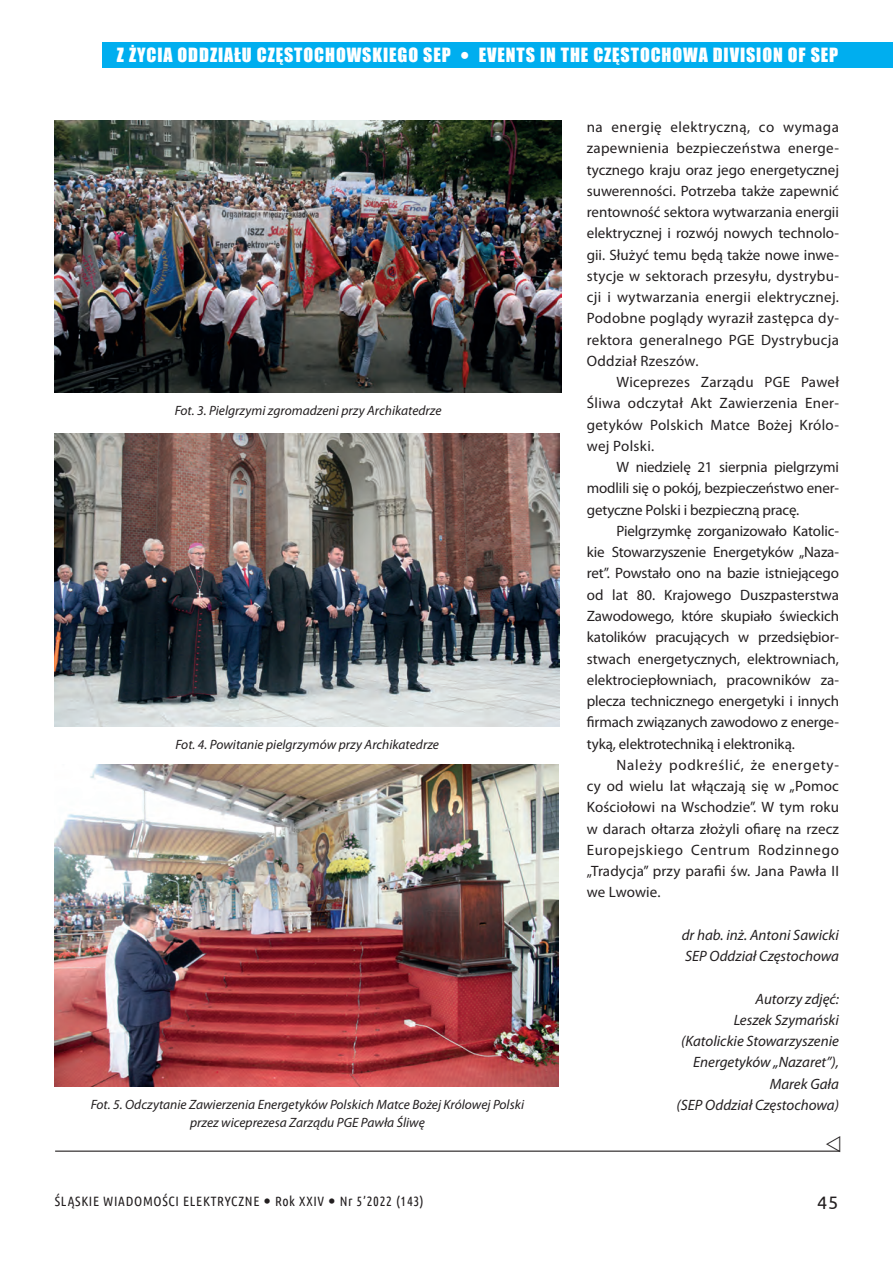
<style>
.page{position:relative;width:893px;height:1263px;background:#fff}
.page>*{position:absolute;margin:0;border:0;box-sizing:border-box;transform-origin:0 0}
.t1{font:18px "Impact";letter-spacing:.05em;color:#fff}
.t2{font:18px "Ubuntu";color:#231f20}
.t3{font:15px/21.3px "Myriad Pro";letter-spacing:.01em;color:#231f20;text-align:justify}
.t4{font:italic 15px/21.3px "Myriad Pro";color:#231f20}
.t5{font:italic 13.5px/18px "Myriad Pro";color:#231f20;text-align:center}
.t6{font:13.5px "Ubuntu Condensed";letter-spacing:.05em;color:#231f20}
</style>
<div class="page">
<div style="left:102px;top:42px;width:791px;height:26px;background:#00aeef"></div>
<img style="left:55px;top:120px;width:506px;height:273px">
<img style="left:55px;top:433px;width:504px;height:293px">
<img style="left:55px;top:765px;width:503px;height:321px">
<hr style="left:55px;top:1150px;width:785px;height:2px;background:#231f20">
<svg style="left:826px;top:1150px;width:14px;height:2px"></svg>
<p class="t1" style="left:117px;top:41px;width:335px">Z ŻYCIA ODDZIAŁU CZĘSTOCHOWSKIEGO SEP</p>
<p class="t1" style="left:479px;top:41px;width:361px">EVENTS IN THE CZĘSTOCHOWA DIVISION OF SEP</p>
<p class="t5" style="left:175px;top:401px;width:268px">Fot. 3. Pielgrzymi zgromadzeni przy Archikatedrze</p>
<p class="t5" style="left:175px;top:735px;width:265px">Fot. 4. Powitanie pielgrzymów przy Archikatedrze</p>
<p class="t5" style="left:91px;top:1095px;width:435px">Fot. 5. Odczytanie Zawierzenia Energetyków Polskich Matce Bożej Królowej Polski przez wiceprezesa Zarządu PGE Pawła Śliwę</p>
<p class="t3" style="left:587px;top:116px;width:254px">na energię elektryczną, co wymaga zapewnienia bezpieczeństwa energe&shy;tycznego kraju oraz jego energetycznej suwerenności. Potrzeba także zapewnić rentowność sektora wytwarzania energii elektrycznej i rozwój nowych technolo&shy;gii. Służyć temu będą także nowe inwe&shy;stycje w sektorach przesyłu, dystrybu&shy;cji i wytwarzania energii elektrycznej.<br>Podobne poglądy wyraził zastępca dy&shy;rektora generalnego PGE Dystrybucja Oddział Rzeszów.</p>
<p class="t3" style="left:587px;top:371px;width:254px;text-indent:30px">Wiceprezes Zarządu PGE Paweł Śliwa odczytał Akt Zawierzenia Ener&shy;getyków Polskich Matce Bożej Królo&shy;wej Polski.</p>
<p class="t3" style="left:587px;top:456px;width:254px;text-indent:30px">W niedzielę 21 sierpnia pielgrzymi modlili się o pokój, bezpieczeństwo ener&shy;getyczne Polski i bezpieczną pracę.</p>
<p class="t3" style="left:587px;top:520px;width:254px;text-indent:30px">Pielgrzymkę zorganizowało Katolic&shy;kie Stowarzyszenie Energetyków „Naza&shy;ret”. Powstało ono na bazie istniejącego od lat 80. Krajowego Duszpasterstwa Zawodowego, które skupiało świeckich katolików pracujących w przedsiębior&shy;stwach energetycznych, elektrowniach, elektrociepłowniach, pracowników za&shy;plecza technicznego energetyki i innych firmach związanych zawodowo z energe&shy;tyką, elektrotechniką i elektroniką.</p>
<p class="t3" style="left:587px;top:754px;width:254px;text-indent:30px">Należy podkreślić, że energety&shy;cy od wielu lat włączają się w „Pomoc Kościołowi na Wschodzie”. W tym roku w darach ołtarza złożyli ofiarę na rzecz Europejskiego Centrum Rodzinnego „Tradycja” przy parafii św. Jana Pawła II we Lwowie.</p>
<p class="t4" style="left:682px;top:924px;width:159px">dr hab. inż. Antoni Sawicki<br>SEP Oddział Częstochowa</p>
<p class="t4" style="left:677px;top:988px;width:164px;text-align:right">Autorzy zdjęć:<br>Leszek Szymański (Katolickie Stowarzyszenie<br>Energetyków „Nazaret”),<br>Marek Gała<br>(SEP Oddział Częstochowa)</p>
<p class="t6" style="left:55px;top:1192px;width:370px">ŚLĄSKIE WIADOMOŚCI ELEKTRYCZNE Rok XXIV Nr 5’2022 (143)</p>
<p class="t2" style="left:817px;top:1192px;width:23px">45</p>
</div>
